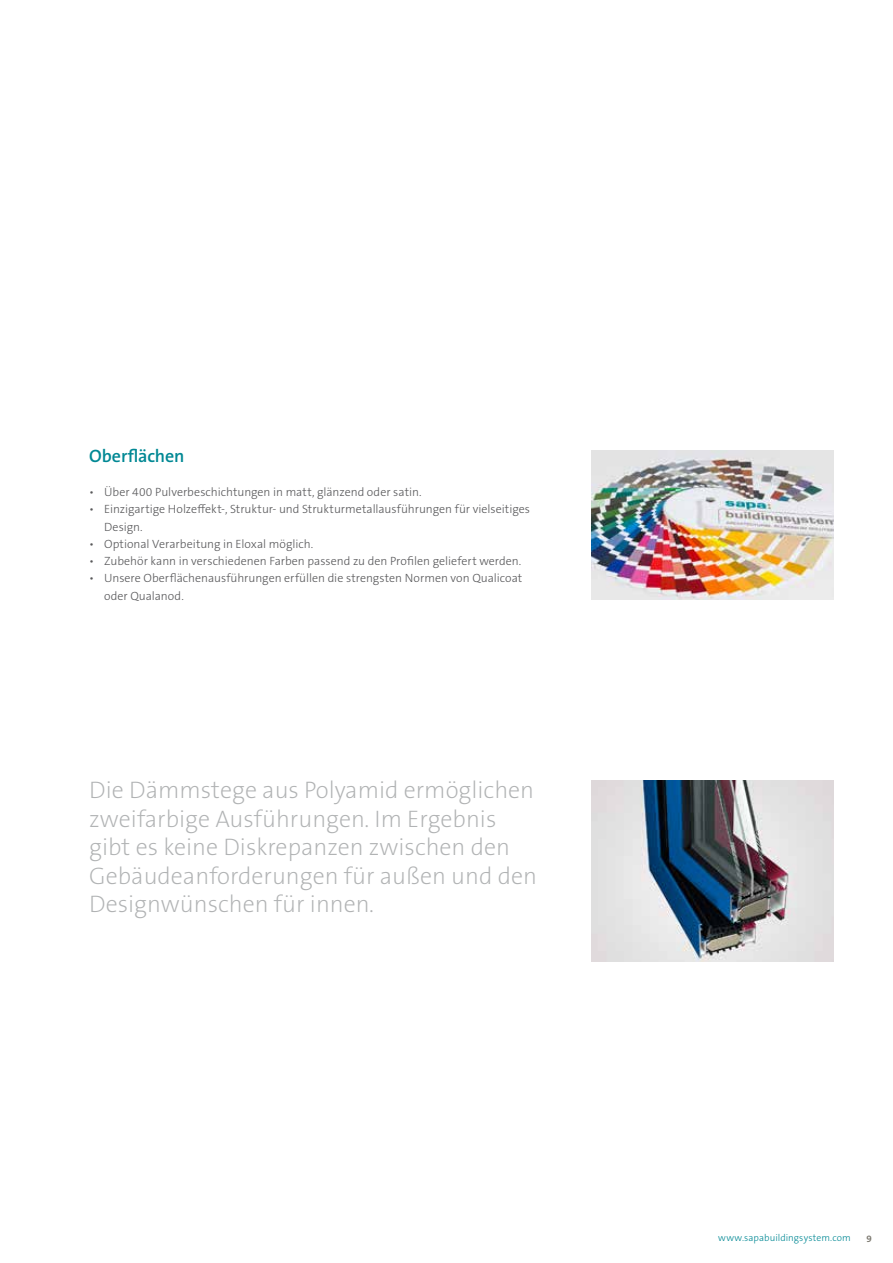
<style>
.page{position:relative;width:893px;height:1263px;background:#fff}
.page>*{position:absolute;margin:0;border:0;box-sizing:border-box;transform-origin:0 0}
.t1{font:200 24px/28.5px "The Sans B W2";color:#b1b3b4}
.t2{font:600 18px "The Sans B W6";letter-spacing:-.01em;color:#008894}
.t3{font:300 12px/17.2px "The Sans B W3";color:#58585a}
.t4{font:300 9.75px "The Sans B W3";letter-spacing:.01em;color:#008894}
.t5{font:700 9.75px "The Sans B W7";color:#7e7b72}
</style>
<div class="page">
<img style="left:591px;top:451px;width:242px;height:149px">
<img style="left:591px;top:780px;width:242px;height:181px">
<h2 class="t2" style="left:89px;top:444px;width:97px">Oberflächen</h2>
<p class="t3" style="left:89px;top:483px;width:334px">• Über 400 Pulverbeschichtungen in matt, glänzend oder satin.</p>
<p class="t3" style="left:104px;top:501px;width:427px;text-indent:-15px">• Einzigartige Holzeffekt-, Struktur- und Strukturmetallausführungen für vielseitiges<br>Design.</p>
<p class="t3" style="left:89px;top:535px;width:226px">• Optional Verarbeitung in Eloxal möglich.</p>
<p class="t3" style="left:89px;top:552px;width:434px">• Zubehör kann in verschiedenen Farben passend zu den Profilen geliefert werden.</p>
<p class="t3" style="left:104px;top:570px;width:420px;text-indent:-15px">• Unsere Oberflächenausführungen erfüllen die strengsten Normen von Qualicoat oder Qualanod.</p>
<h1 class="t1" style="left:89px;top:776px;width:449px">Die Dämmstege aus Polyamid ermöglichen zweifarbige Ausführungen. Im Ergebnis gibt es keine Diskrepanzen zwischen den Gebäudeanforderungen für außen und den Designwünschen für innen.</h1>
<p class="t4" style="left:718px;top:1232px;width:134px">www.sapabuildingsystem.com</p>
<p class="t5" style="left:866px;top:1232px;width:7px">9</p>
</div>
